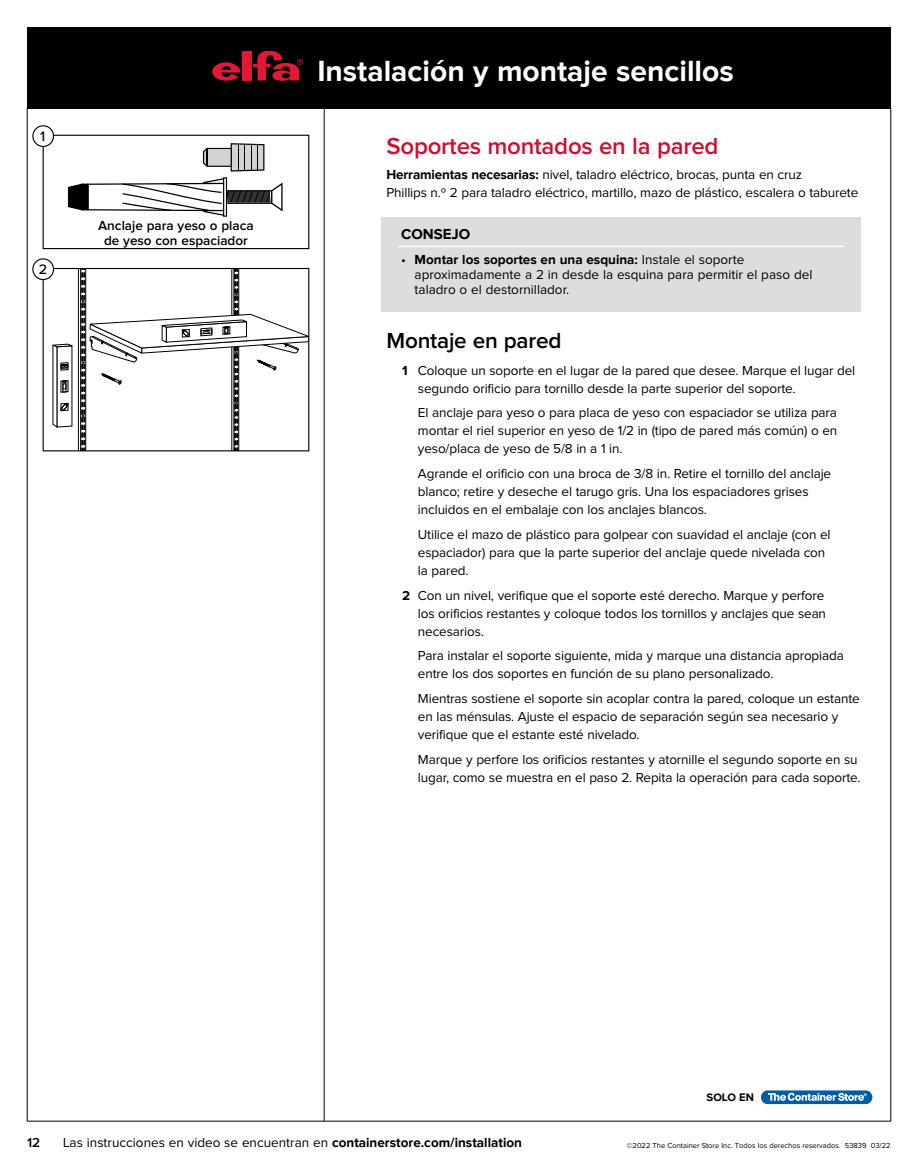
<style>
.page{position:relative;width:918px;height:1175px;background:#fff}
.page>*{position:absolute;margin:0;border:0;box-sizing:border-box;transform-origin:0 0}
.t1{font:700 30px "Proxima Nova";color:#fff}
.t2{font:600 24px "Proxima Nova";letter-spacing:-.01em;color:#ce0e2d}
.t3{font:600 22.5px "Proxima Nova";letter-spacing:-.01em;color:#000}
.t4{font:700 15px "Proxima Nova";color:#000}
.t5{font:500 14.25px "Proxima Nova";color:#000}
.t6{font:13.5px/18px "Proxima Nova";letter-spacing:-.01em;color:#000}
.t7{font:600 13.5px/15px "Proxima Nova";color:#000;text-align:center}
.t8{font:700 11.25px "Proxima Nova";color:#000}
.t9{font:7.5px "Proxima Nova";color:#000}
.s1{font-weight:700}
</style>
<div class="page">
<div style="left:27px;top:27px;width:864px;height:81px;background:#000"></div>
<hr style="left:891px;top:108px;width:1px;height:1012px;background:#000">
<hr style="left:27px;top:1120px;width:864px;height:1px;background:#000">
<hr style="left:324px;top:108px;width:1px;height:1012px;background:#000">
<hr style="left:27px;top:108px;width:1px;height:1012px;background:#000">
<svg style="left:212px;top:62px;width:29px;height:19px"></svg>
<div style="left:242px;top:51px;width:9px;height:30px;background:#e31837"></div>
<svg style="left:253px;top:51px;width:50px;height:30px"></svg>
<svg style="left:761px;top:1090px;width:111px;height:14px;background:#4a8cc2"></svg>
<svg style="left:68px;top:178px;width:215px;height:38px"></svg>
<div style="left:223px;top:177px;width:4px;height:40px;border:1px solid #000"></div>
<svg style="left:203px;top:143px;width:61px;height:29px"></svg>
<div style="left:43px;top:135px;width:266px;height:114px;border:1px solid #000"></div>
<svg style="left:53px;top:270px;width:254px;height:179px"></svg>
<div style="left:43px;top:268px;width:266px;height:183px;border:1px solid #000"></div>
<div style="left:33px;top:126px;width:21px;height:20px;background:#fff;border-radius:50%"></div>
<div style="left:32px;top:125px;width:22px;height:22px;border:1px solid #000;border-radius:50%"></div>
<div style="left:33px;top:259px;width:21px;height:20px;background:#fff;border-radius:50%"></div>
<div style="left:32px;top:258px;width:22px;height:22px;border:1px solid #000;border-radius:50%"></div>
<div style="left:381px;top:217px;width:480px;height:95px;background:#dcddde"></div>
<hr style="left:399px;top:246px;width:445px;height:1px;background:#fff">
<p class="t5" style="left:40px;top:125px;width:7px">1</p>
<p class="t5" style="left:39px;top:258px;width:10px">2</p>
<p class="t7" style="left:98px;top:219px;width:157px">Anclaje para yeso o placa de yeso con espaciador</p>
<h1 class="t1" style="left:317px;top:54px;width:418px">Instalación y montaje sencillos</h1>
<h2 class="t2" style="left:386px;top:135px;width:334px">Soportes montados en la pared</h2>
<p class="t6" style="left:386px;top:166px;width:473px"><span class="s1">Herramientas necesarias:</span> nivel, taladro eléctrico, brocas, punta en cruz<br>Phillips n.º 2 para taladro eléctrico, martillo, mazo de plástico, escalera o taburete</p>
<p class="t4" style="left:401px;top:225px;width:71px">CONSEJO</p>
<p class="t6" style="left:415px;top:253px;width:399px;line-height:15px;text-indent:-14px">• <span class="s1">Montar los soportes en una esquina:</span> Instale el soporte aproximadamente a 2 in desde la esquina para permitir el paso del taladro o el destornillador.</p>
<h3 class="t3" style="left:386px;top:330px;width:176px">Montaje en pared</h3>
<p class="t6" style="left:418px;top:362px;width:439px;text-indent:-16px"><span class="s1">1</span> Coloque un soporte en el lugar de la pared que desee. Marque el lugar del segundo orificio para tornillo desde la parte superior del soporte.</p>
<p class="t6" style="left:418px;top:404px;width:421px;text-align:justify">El anclaje para yeso o para placa de yeso con espaciador se utiliza para montar el riel superior en yeso de 1/2 in (tipo de pared más común) o en yeso/placa de yeso de 5/8 in a 1 in.</p>
<p class="t6" style="left:418px;top:465px;width:415px">Agrande el orificio con una broca de 3/8 in. Retire el tornillo del anclaje blanco; retire y deseche el tarugo gris. Una los espaciadores grises incluidos en el embalaje con los anclajes blancos.</p>
<p class="t6" style="left:418px;top:526px;width:414px">Utilice el mazo de plástico para golpear con suavidad el anclaje (con el espaciador) para que la parte superior del anclaje quede nivelada con la pared.</p>
<p class="t6" style="left:418px;top:586px;width:410px;text-indent:-16px"><span class="s1">2</span> Con un nivel, verifique que el soporte esté derecho. Marque y perfore los orificios restantes y coloque todos los tornillos y anclajes que sean necesarios.</p>
<p class="t6" style="left:418px;top:647px;width:427px">Para instalar el soporte siguiente, mida y marque una distancia apropiada entre los dos soportes en función de su plano personalizado.</p>
<p class="t6" style="left:418px;top:690px;width:443px">Mientras sostiene el soporte sin acoplar contra la pared, coloque un estante en las ménsulas. Ajuste el espacio de separación según sea necesario y verifique que el estante esté nivelado.</p>
<p class="t6" style="left:418px;top:751px;width:444px">Marque y perfore los orificios restantes y atornille el segundo soporte en su lugar, como se muestra en el paso 2. Repita la operación para cada soporte.</p>
<p class="t8" style="left:707px;top:1090px;width:49px">SOLO EN</p>
<p class="t7" style="left:27px;top:1135px;width:15px">12</p>
<p class="t6" style="left:63px;top:1134px;width:460px">Las instrucciones en video se encuentran en <span class="s1">containerstore.com/installation</span></p>
<p class="t9" style="left:627px;top:1141px;width:265px">©2022 The Container Store Inc. Todos los derechos reservados. 53839 03/22</p>
</div>
